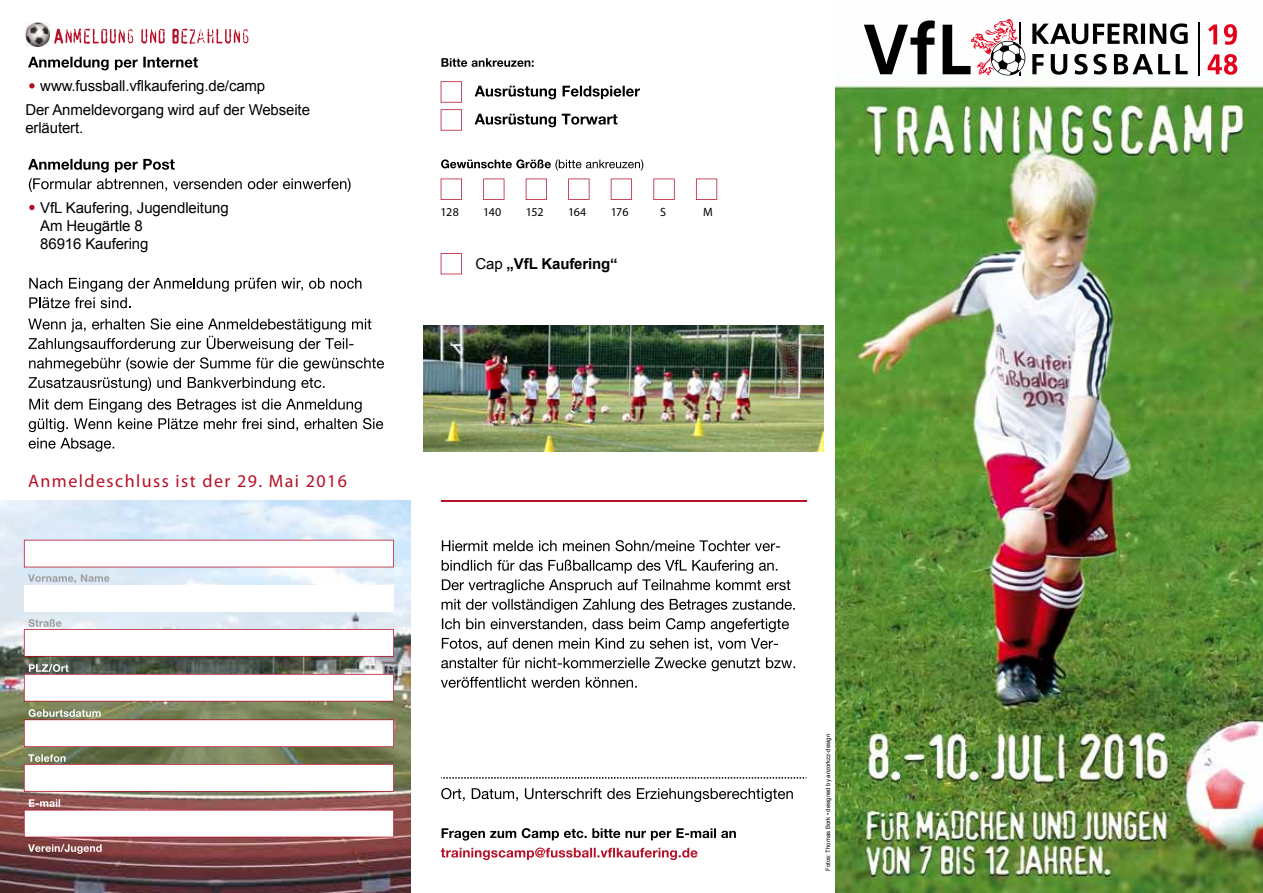
<style>
.page{position:relative;width:1263px;height:893px;background:#fff}
.page>*{position:absolute;margin:0;border:0;box-sizing:border-box;transform-origin:0 0}
.t1{font:18px "Top Secret Regular SWFTE";letter-spacing:.08em;color:#b70f27}
.t2{font:15px/18px "Arial";letter-spacing:-.01em;color:#000}
.t3{font:700 15px "Arial";letter-spacing:-.01em;color:#000}
.t4{font:700 12px "Helvetica Neue";letter-spacing:-.02em;color:#000}
.t5{font:6px "Arial";color:#000}
.s1{font-weight:400}
</style>
<div class="page">
<img style="left:0;top:500px;width:411px;height:393px">
<img style="left:836px;top:22px;width:427px;height:871px">
<svg style="left:28px;top:844px;width:74px;height:10px"></svg>
<svg style="left:28px;top:574px;width:82px;height:9px"></svg>
<svg style="left:54px;top:29px;width:195px;height:15px"></svg>
<svg style="left:441px;top:847px;width:257px;height:13px"></svg>
<svg style="left:442px;top:828px;width:294px;height:13px"></svg>
<svg style="left:441px;top:788px;width:352px;height:14px"></svg>
<svg style="left:441px;top:677px;width:196px;height:11px"></svg>
<svg style="left:441px;top:657px;width:354px;height:14px"></svg>
<svg style="left:442px;top:638px;width:336px;height:13px"></svg>
<svg style="left:442px;top:599px;width:353px;height:33px"></svg>
<svg style="left:442px;top:560px;width:348px;height:33px"></svg>
<svg style="left:442px;top:540px;width:338px;height:11px"></svg>
<svg style="left:441px;top:159px;width:202px;height:12px"></svg>
<svg style="left:475px;top:114px;width:142px;height:13px"></svg>
<svg style="left:475px;top:86px;width:165px;height:13px"></svg>
<svg style="left:441px;top:58px;width:93px;height:9px"></svg>
<img style="left:25px;top:22px;width:24px;height:25px">
<div style="left:24px;top:585px;width:369px;height:27px;background:#fff"></div>
<svg style="left:24px;top:619px;width:370px;height:38px"></svg>
<svg style="left:24px;top:664px;width:370px;height:38px"></svg>
<svg style="left:24px;top:709px;width:370px;height:38px"></svg>
<svg style="left:24px;top:754px;width:370px;height:38px"></svg>
<svg style="left:24px;top:799px;width:370px;height:38px"></svg>
<svg style="left:24px;top:540px;width:370px;height:27px"></svg>
<svg style="left:441px;top:81px;width:21px;height:22px"></svg>
<svg style="left:441px;top:109px;width:21px;height:22px"></svg>
<svg style="left:441px;top:253px;width:21px;height:21px"></svg>
<svg style="left:441px;top:179px;width:21px;height:21px"></svg>
<svg style="left:483px;top:179px;width:21px;height:21px"></svg>
<svg style="left:526px;top:179px;width:21px;height:21px"></svg>
<svg style="left:568px;top:179px;width:21px;height:21px"></svg>
<svg style="left:611px;top:179px;width:21px;height:21px"></svg>
<svg style="left:653px;top:179px;width:22px;height:21px"></svg>
<svg style="left:696px;top:179px;width:21px;height:21px"></svg>
<hr style="left:441px;top:500px;width:365px;height:2px;background:#b70f27">
<img style="left:423px;top:325px;width:401px;height:127px">
<svg style="left:441px;top:777px;width:366px;height:2px"></svg>
<svg style="left:29px;top:438px;width:85px;height:14px"></svg>
<svg style="left:29px;top:399px;width:354px;height:33px"></svg>
<svg style="left:28px;top:377px;width:297px;height:14px"></svg>
<svg style="left:28px;top:318px;width:356px;height:53px"></svg>
<svg style="left:29px;top:205px;width:6px;height:5px"></svg>
<svg style="left:28px;top:159px;width:323px;height:33px"></svg>
<svg style="left:235px;top:278px;width:68px;height:14px"></svg>
<svg style="left:309px;top:278px;width:16px;height:11px"></svg>
<svg style="left:331px;top:278px;width:30px;height:11px"></svg>
<svg style="left:29px;top:278px;width:200px;height:30px"></svg>
<svg style="left:29px;top:83px;width:6px;height:6px"></svg>
<svg style="left:28px;top:57px;width:170px;height:13px"></svg>
<svg style="left:1207px;top:24px;width:30px;height:51px"></svg>
<svg style="left:1032px;top:23px;width:156px;height:52px"></svg>
<hr style="left:1198px;top:22px;width:1px;height:54px;background:#000">
<svg style="left:864px;top:19px;width:162px;height:57px"></svg>
<p class="t2" style="left:25px;top:74px;width:286px;line-height:23.7px;text-indent:15px">www.fussball.vflkaufering.de/camp<br>Der Anmeldevorgang wird auf der Webseite</p>
<p class="t2" style="left:25px;top:119px;width:59px">erläutert.</p>
<p class="t2" style="left:40px;top:199px;width:190px">VfL Kaufering, Jugendleitung<br>Am Heugärtle 8<br>86916 Kaufering</p>
<p class="t1" style="left:28px;top:470px;width:320px">Anmeldeschluss ist der 29. Mai 2016</p>
<p class="t4" style="left:441px;top:205px;width:20px">128</p>
<p class="t4" style="left:483px;top:205px;width:20px">140</p>
<p class="t4" style="left:526px;top:205px;width:20px">152</p>
<p class="t4" style="left:568px;top:205px;width:20px">164</p>
<p class="t4" style="left:611px;top:205px;width:19px">176</p>
<p class="t4" style="left:660px;top:205px;width:7px">S</p>
<p class="t4" style="left:703px;top:205px;width:11px">M</p>
<p class="t3" style="left:475px;top:253px;width:144px"><span class="s1">Cap</span> „VfL Kaufering“</p>
<p class="t5" style="left:824px;top:871px;width:139px;rotate:-90deg">Fotos: Thomas Bork • designed by anzorkzz-design</p>
</div>
